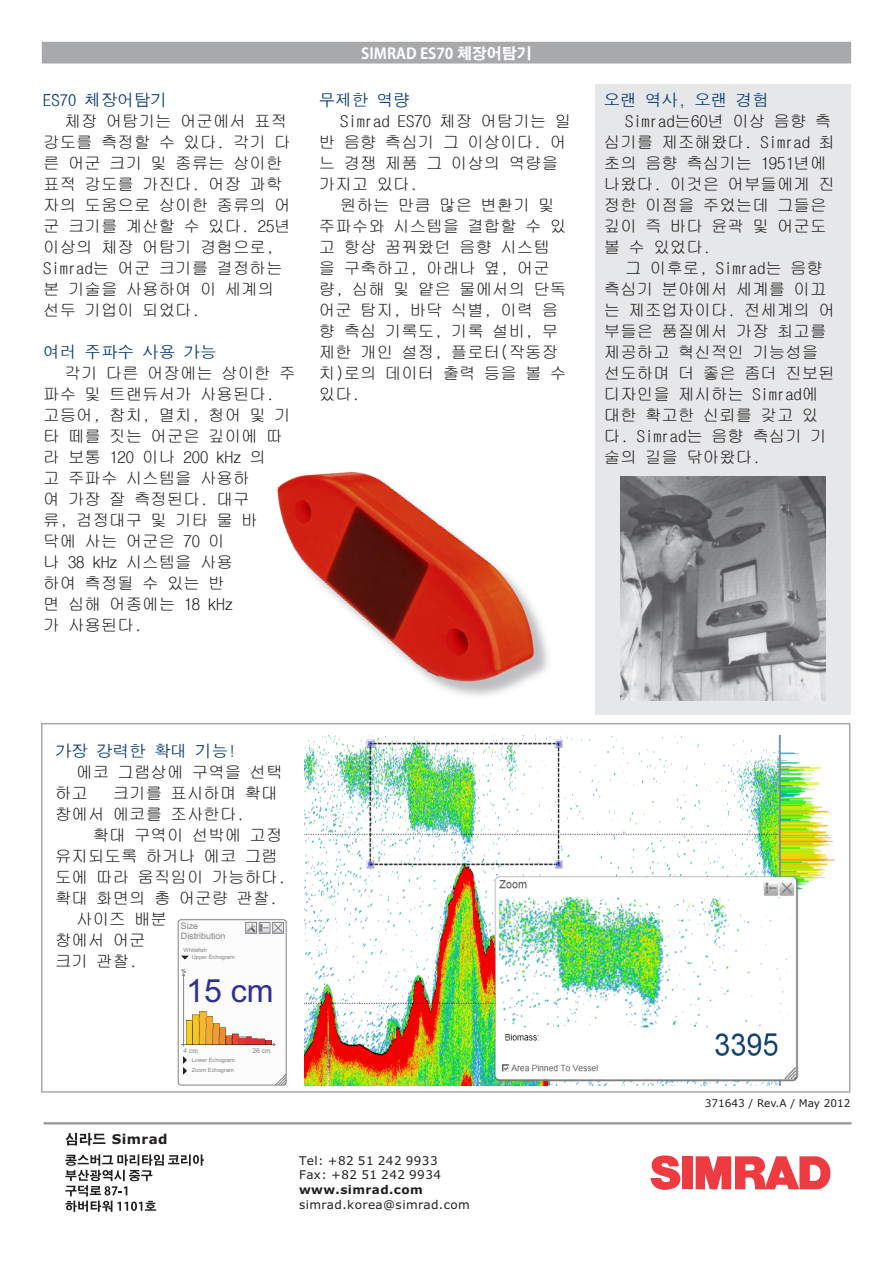
<style>
.page{position:relative;width:893px;height:1263px;background:#fff}
.page>*{position:absolute;margin:0;border:0;box-sizing:border-box;transform-origin:0 0}
.t1{font:32.1px "Arial";color:#2e3092}
.t2{font:16.5px/21px "Gulim Che";color:#231f20}
.Normal_Bold_No_Left{font:16.5px "Dotum Che";color:#013775}
.Title04{font:700 15px "Adobe Gothic Std";color:#fff}
.t3{font:700 13.5px "Verdana";letter-spacing:.035em;color:#231f20}
.t4{font:12px/14.9px "Verdana";letter-spacing:.035em;color:#231f20}
.t5{font:700 12px "Verdana";letter-spacing:.035em;color:#231f20}
.FileInfo{font:10.5px "Verdana";color:#231f20}
.t6{font:9px/9.9px "Arial";color:#808285}
.t7{font:6.6px "Arial";color:#808285}
.t8{font:5.7px/7.4px "Arial";color:#808285}
.t9{font:5.25px "Arial";color:#231f20}
</style>
<div class="page">
<div style="left:43px;top:43px;width:807px;height:20px;background:#a8a9ad"></div>
<div style="left:42px;top:42px;width:809px;height:22px;border:2px solid #a8a9ad"></div>
<div style="left:595px;top:85px;width:255px;height:630px;background:#e6e7e9"></div>
<img style="left:621px;top:477px;width:204px;height:223px">
<img style="left:304px;top:736px;width:531px;height:349px">
<div style="left:41px;top:723px;width:809px;height:370px;border:2px solid #a8a9ad"></div>
<div style="left:178px;top:919px;width:108px;height:166px;border:1px solid #808285;border-radius:3px"></div>
<div style="left:273px;top:922px;width:11px;height:11px;border:1px solid #808285"></div>
<svg style="left:274px;top:1073px;width:13px;height:12px"></svg>
<hr style="left:183px;top:974px;width:1px;height:72px;background:#808285">
<hr style="left:181px;top:1044px;width:94px;height:1px;background:#808285">
<svg style="left:246px;top:922px;width:37px;height:11px"></svg>
<img style="left:186px;top:1041px;width:85px;height:3px">
<img style="left:186px;top:1039px;width:79px;height:2px">
<img style="left:186px;top:1037px;width:66px;height:2px">
<img style="left:186px;top:1037px;width:59px;height:1px">
<img style="left:186px;top:1035px;width:53px;height:2px">
<img style="left:186px;top:1028px;width:40px;height:7px">
<img style="left:186px;top:1024px;width:33px;height:4px">
<img style="left:186px;top:1020px;width:27px;height:4px">
<img style="left:193px;top:1016px;width:20px;height:4px">
<svg style="left:193px;top:1012px;width:13px;height:4px"></svg>
<svg style="left:182px;top:956px;width:6px;height:3px"></svg>
<svg style="left:183px;top:1057px;width:3px;height:17px"></svg>
<img style="left:276px;top:471px;width:272px;height:225px">
<svg style="left:65px;top:1154px;width:139px;height:58px"></svg>
<svg style="left:65px;top:1133px;width:41px;height:12px"></svg>
<hr style="left:44px;top:1122px;width:808px;height:2px;background:#939598">
<svg style="left:650px;top:1155px;width:30px;height:35px"></svg>
<div style="left:682px;top:1156px;width:10px;height:33px;background:#ee3a41"></div>
<svg style="left:696px;top:1156px;width:135px;height:33px"></svg>
<p class="Normal_Bold_No_Left" style="left:43px;top:91px;width:125px">ES70 체장어탐기</p>
<p class="t2" style="left:43px;top:110px;width:249px;text-indent:21px">체장 어탐기는 어군에서 표적 강도를 측정할 수 있다. 각기 다 른 어군 크기 및 종류는 상이한 표적 강도를 가진다. 어장 과학 자의 도움으로 상이한 종류의 어 군 크기를 계산할 수 있다. 25년 이상의 체장 어탐기 경험으로,<br>Simrad는 어군 크기를 결정하는 본 기술을 사용하여 이 세계의 선두 기업이 되었다.</p>
<p class="Normal_Bold_No_Left" style="left:43px;top:343px;width:175px">여러 주파수 사용 가능</p>
<p class="t2" style="left:43px;top:362px;width:254px;text-indent:21px">각기 다른 어장에는 상이한 주 파수 및 트랜듀서가 사용된다. 고등어, 참치, 멸치, 청어 및 기 타 떼를 짓는 어군은 깊이에 따 라 보통 120 이나 200 kHz 의<br>고 주파수 시스템을 사용하<br>여 가장 잘 측정된다. 대구<br>류, 검정대구 및 기타 물 바<br>닥에 사는 어군은 70 이<br>나 38 kHz 시스템을 사용<br>하여 측정될 수 있는 반<br>면 심해 어종에는 18 kHz<br>가 사용된다.</p>
<p class="Title04" style="left:361px;top:44px;width:172px">SIMRAD ES70 체장어탐기</p>
<p class="Normal_Bold_No_Left" style="left:319px;top:91px;width:92px">무제한 역량</p>
<p class="t2" style="left:319px;top:110px;width:254px;text-indent:21px">Simrad ES70 체장 어탐기는 일 반 음향 측심기 그 이상이다. 어 느 경쟁 제품 그 이상의 역량을 가지고 있다.</p>
<p class="t2" style="left:319px;top:194px;width:249px;text-indent:21px">원하는 만큼 많은 변환기 및 주파수와 시스템을 결합할 수 있 고 항상 꿈꿔왔던 음향 시스템 을 구축하고, 아래나 옆, 어군 량, 심해 및 얕은 물에서의 단독 어군 탐지, 바닥 식별, 이력 음 향 측심 기록도, 기록 설비, 무 제한 개인 설정, 플로터(작동장 치)로의 데이터 출력 등을 볼 수 있다.</p>
<p class="Normal_Bold_No_Left" style="left:604px;top:91px;width:166px">오랜 역사, 오랜 경험</p>
<p class="t2" style="left:604px;top:110px;width:232px;text-indent:21px">Simrad는60년 이상 음향 측 심기를 제조해왔다. Simrad 최 초의 음향 측심기는 1951년에 나왔다. 이것은 어부들에게 진 정한 이점을 주었는데 그들은 깊이 즉 바다 윤곽 및 어군도 볼 수 있었다.</p>
<p class="t2" style="left:604px;top:257px;width:232px;text-indent:21px">그 이후로, Simrad는 음향 측심기 분야에서 세계를 이끄 는 제조업자이다. 전세계의 어 부들은 품질에서 가장 최고를 제공하고 혁신적인 기능성을 선도하며 더 좋은 좀더 진보된 디자인을 제시하는 Simrad에 대한 확고한 신뢰를 갖고 있 다. Simrad는 음향 측심기 기 술의 길을 닦아왔다.</p>
<p class="Normal_Bold_No_Left" style="left:55px;top:742px;width:183px">가장 강력한 확대 기능!</p>
<p class="t2" style="left:55px;top:761px;width:229px;text-indent:21px">에코 그램상에 구역을 선택 하고</p>
<p class="t2" style="left:55px;top:782px;width:224px;text-indent:58px">크기를 표시하며 확대 창에서 에코를 조사한다.</p>
<p class="t2" style="left:55px;top:824px;width:232px;text-indent:38px">확대 구역이 선박에 고정 유지되도록 하거나 에코 그램 도에 따라 움직임이 가능하다. 확대 화면의 총 어군량 관찰.</p>
<p class="t2" style="left:55px;top:908px;width:114px;text-indent:21px">사이즈 배분 창에서 어군 크기 관찰.</p>
<p class="t6" style="left:181px;top:921px;width:46px">Size<br>Distribution</p>
<p class="t1" style="left:186px;top:972px;width:89px">15 cm</p>
<p class="t8" style="left:192px;top:946px;width:45px;text-indent:-8px">Whitefish<br>Upper Echogram</p>
<p class="t9" style="left:182px;top:968px;width:6px">%</p>
<p class="t7" style="left:184px;top:1046px;width:16px">4cm</p>
<p class="t7" style="left:253px;top:1046px;width:20px">26 cm</p>
<p class="t8" style="left:192px;top:1054px;width:45px;line-height:10.8px">Lower Echogram<br>Zoom Echogram</p>
<p class="t3" style="left:112px;top:1132px;width:57px">Simrad</p>
<p class="t4" style="left:299px;top:1153px;width:144px">Tel: +82 51 242 9933<br>Fax: +82 51 242 9934</p>
<p class="t4" style="left:299px;top:1198px;width:172px">simrad.korea@simrad.com</p>
<p class="t5" style="left:299px;top:1183px;width:125px">www.simrad.com</p>
<p class="FileInfo" style="left:705px;top:1096px;width:147px">371643 / Rev.A / May 2012</p>
</div>
